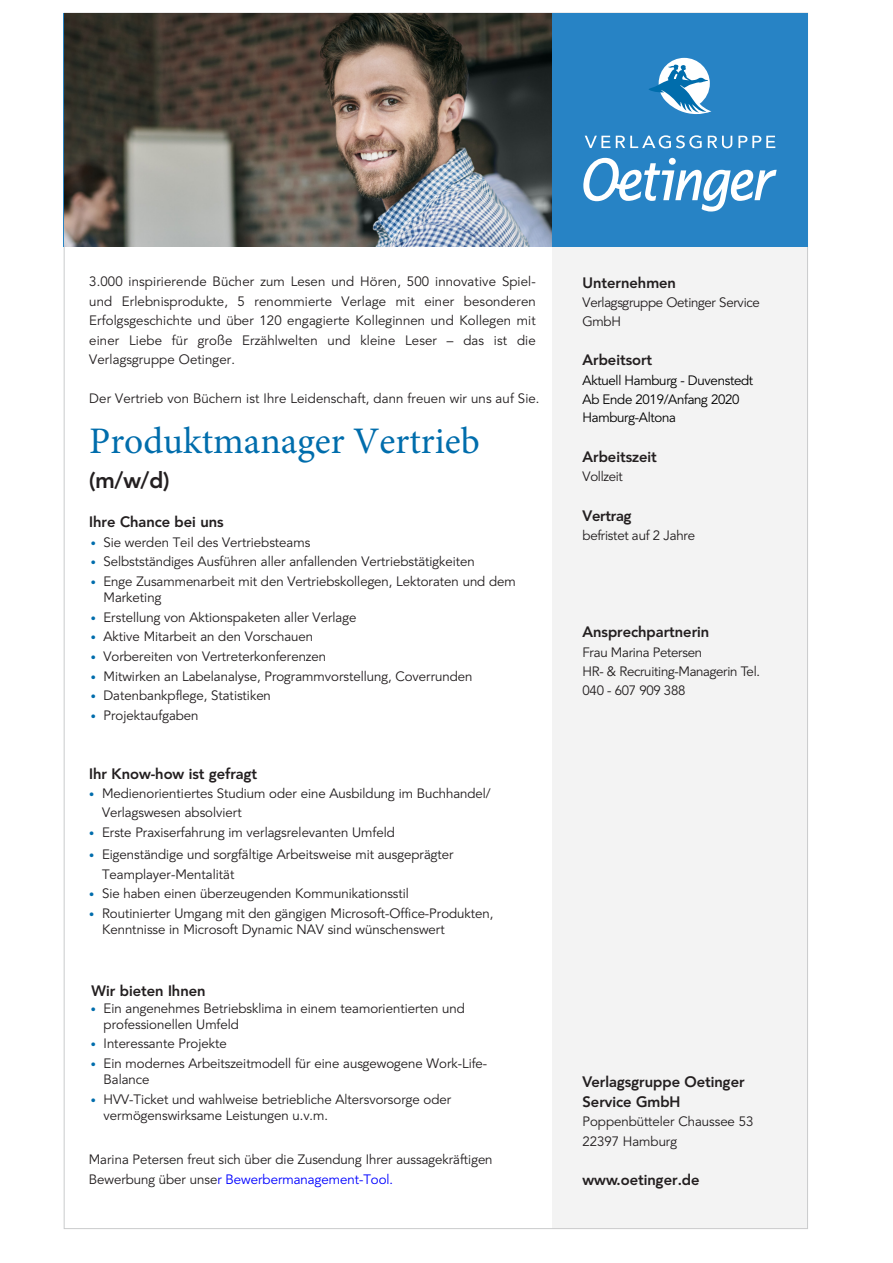
<style>
.page{position:relative;width:893px;height:1263px;background:#fff}
.page>*{position:absolute;margin:0;border:0;box-sizing:border-box;transform-origin:0 0}
.t1{font:37.5px "Minion Pro";color:#006dac}
.t2{font:800 22.5px "Avenir LT For Oetinger";color:#231f20}
.t3{font:800 15px/19.5px "Avenir LT For Oetinger";color:#231f20}
.t4{font:800 15px "Avenir LT For Oetinger";letter-spacing:-.02em;color:#231f20}
.t5{font:13.5px/19.5px "Avenir LT For Oetinger";color:#231f20}
.t6{font:13.5px/19.2px "Avenir LT For Oetinger";letter-spacing:-.02em;color:#231f20}
.t7{font:13.5px/18.9px "Avenir LT For Oetinger";letter-spacing:-.02em;color:#000}
.s1{font-size:10.5px;color:#006dac}
.s2{color:#00f}
</style>
<div class="page">
<div style="left:553px;top:247px;width:255px;height:982px;background:#f3f3f3"></div>
<div style="left:64px;top:13px;width:744px;height:234px;background:#2783c5"></div>
<svg style="left:649px;top:58px;width:62px;height:56px"></svg>
<svg style="left:585px;top:135px;width:190px;height:13px"></svg>
<svg style="left:583px;top:158px;width:194px;height:54px"></svg>
<div style="left:669px;top:158px;width:7px;height:7px;background:#fff;border-radius:50%"></div>
<img style="left:65px;top:14px;width:486px;height:232px">
<p class="t5" style="left:89px;top:272px;width:448px;text-align:justify">3.000 inspirierende Bücher zum Lesen und Hören, 500 innovative Spiel&shy;und Erlebnisprodukte, 5 renommierte Verlage mit einer besonderen Erfolgsgeschichte und über 120 engagierte Kolleginnen und Kollegen mit einer Liebe für große Erzählwelten und kleine Leser – das ist die Verlagsgruppe Oetinger.</p>
<p class="t5" style="left:89px;top:389px;width:452px">Der Vertrieb von Büchern ist Ihre Leidenschaft, dann freuen wir uns auf Sie.</p>
<h1 class="t1" style="left:89px;top:416px;width:392px">Produktmanager Vertrieb</h1>
<h2 class="t2" style="left:89px;top:466px;width:82px">(m/w/d)</h2>
<p class="t3" style="left:89px;top:512px;width:136px">Ihre Chance bei uns</p>
<p class="t5" style="left:91px;top:533px;width:221px"><span class="s1">•</span> Sie werden Teil des Vertriebsteams</p>
<p class="t5" style="left:91px;top:552px;width:386px"><span class="s1">•</span> Selbstständiges Ausführen aller anfallenden Vertriebstätigkeiten</p>
<p class="t5" style="left:103px;top:574px;width:414px;line-height:15.9px;text-indent:-13px"><span class="s1">•</span> Enge Zusammenarbeit mit den Vertriebskollegen, Lektoraten und dem<br>Marketing</p>
<p class="t5" style="left:91px;top:607px;width:267px"><span class="s1">•</span> Erstellung von Aktionspaketen aller Verlage</p>
<p class="t5" style="left:91px;top:627px;width:224px"><span class="s1">•</span> Aktive Mitarbeit an den Vorschauen</p>
<p class="t5" style="left:91px;top:647px;width:237px"><span class="s1">•</span> Vorbereiten von Vertreterkonferenzen</p>
<p class="t5" style="left:91px;top:666px;width:383px"><span class="s1">•</span> Mitwirken an Labelanalyse, Programmvorstellung, Coverrunden</p>
<p class="t5" style="left:91px;top:686px;width:182px"><span class="s1">•</span> Datenbankpflege, Statistiken</p>
<p class="t5" style="left:91px;top:706px;width:109px"><span class="s1">•</span> Projektaufgaben</p>
<p class="t3" style="left:89px;top:764px;width:169px">Ihr Know-how ist gefragt</p>
<p class="t5" style="left:102px;top:784px;width:390px;text-indent:-13px"><span class="s1">•</span> Medienorientiertes Studium oder eine Ausbildung im Buchhandel/<br>Verlagswesen absolviert</p>
<p class="t5" style="left:89px;top:823px;width:307px"><span class="s1">•</span> Erste Praxiserfahrung im verlagsrelevanten Umfeld</p>
<p class="t5" style="left:102px;top:845px;width:353px;text-indent:-13px"><span class="s1">•</span> Eigenständige und sorgfältige Arbeitsweise mit ausgeprägter<br>Teamplayer-Mentalität</p>
<p class="t5" style="left:89px;top:884px;width:321px"><span class="s1">•</span> Sie haben einen überzeugenden Kommunikationsstil</p>
<p class="t5" style="left:102px;top:905px;width:393px;line-height:15.8px;text-indent:-13px"><span class="s1">•</span> Routinierter Umgang mit den gängigen Microsoft-Office-Produkten,<br>Kenntnisse in Microsoft Dynamic NAV sind wünschenswert</p>
<p class="t3" style="left:92px;top:981px;width:115px">Wir bieten Ihnen</p>
<p class="t5" style="left:104px;top:1000px;width:363px;line-height:15.9px;text-indent:-13px"><span class="s1">•</span> Ein angenehmes Betriebsklima in einem teamorientierten und professionellen Umfeld</p>
<p class="t5" style="left:91px;top:1034px;width:137px"><span class="s1">•</span> Interessante Projekte</p>
<p class="t5" style="left:104px;top:1055px;width:385px;line-height:16.2px;text-indent:-13px"><span class="s1">•</span> Ein modernes Arbeitszeitmodell für eine ausgewogene Work-Life-<br>Balance</p>
<p class="t5" style="left:104px;top:1091px;width:349px;line-height:15.9px;text-indent:-13px"><span class="s1">•</span> HVV-Ticket und wahlweise betriebliche Altersvorsorge oder vermögenswirksame Leistungen u.v.m.</p>
<p class="t5" style="left:89px;top:1150px;width:405px">Marina Petersen freut sich über die Zusendung Ihrer aussagekräftigen<br>Bewerbung über unse<span class="s2">r Bewerbermanagement-Tool.</span></p>
<p class="t3" style="left:583px;top:273px;width:95px">Unternehmen</p>
<p class="t6" style="left:583px;top:294px;width:179px;line-height:18.5px">Verlagsgruppe Oetinger Service<br>GmbH</p>
<p class="t3" style="left:583px;top:350px;width:71px">Arbeitsort</p>
<p class="t7" style="left:583px;top:371px;width:172px">Aktuell Hamburg - Duvenstedt<br>Ab Ende 2019/Anfang 2020<br>Hamburg-Altona</p>
<p class="t3" style="left:583px;top:447px;width:76px">Arbeitszeit</p>
<p class="t6" style="left:583px;top:467px;width:42px">Vollzeit</p>
<p class="t4" style="left:583px;top:507px;width:50px">Vertrag</p>
<p class="t6" style="left:583px;top:526px;width:114px">befristet auf 2 Jahre</p>
<p class="t3" style="left:583px;top:622px;width:128px">Ansprechpartnerin</p>
<p class="t6" style="left:583px;top:643px;width:179px">Frau Marina Petersen<br>HR- &amp; Recruiting-Managerin Tel.<br>040 - 607 909 388</p>
<p class="t3" style="left:583px;top:1072px;width:164px">Verlagsgruppe Oetinger<br>Service GmbH</p>
<p class="t5" style="left:583px;top:1112px;width:172px">Poppenbütteler Chaussee 53<br>22397 Hamburg</p>
<p class="t3" style="left:583px;top:1170px;width:118px">www.oetinger.de</p>
</div>
